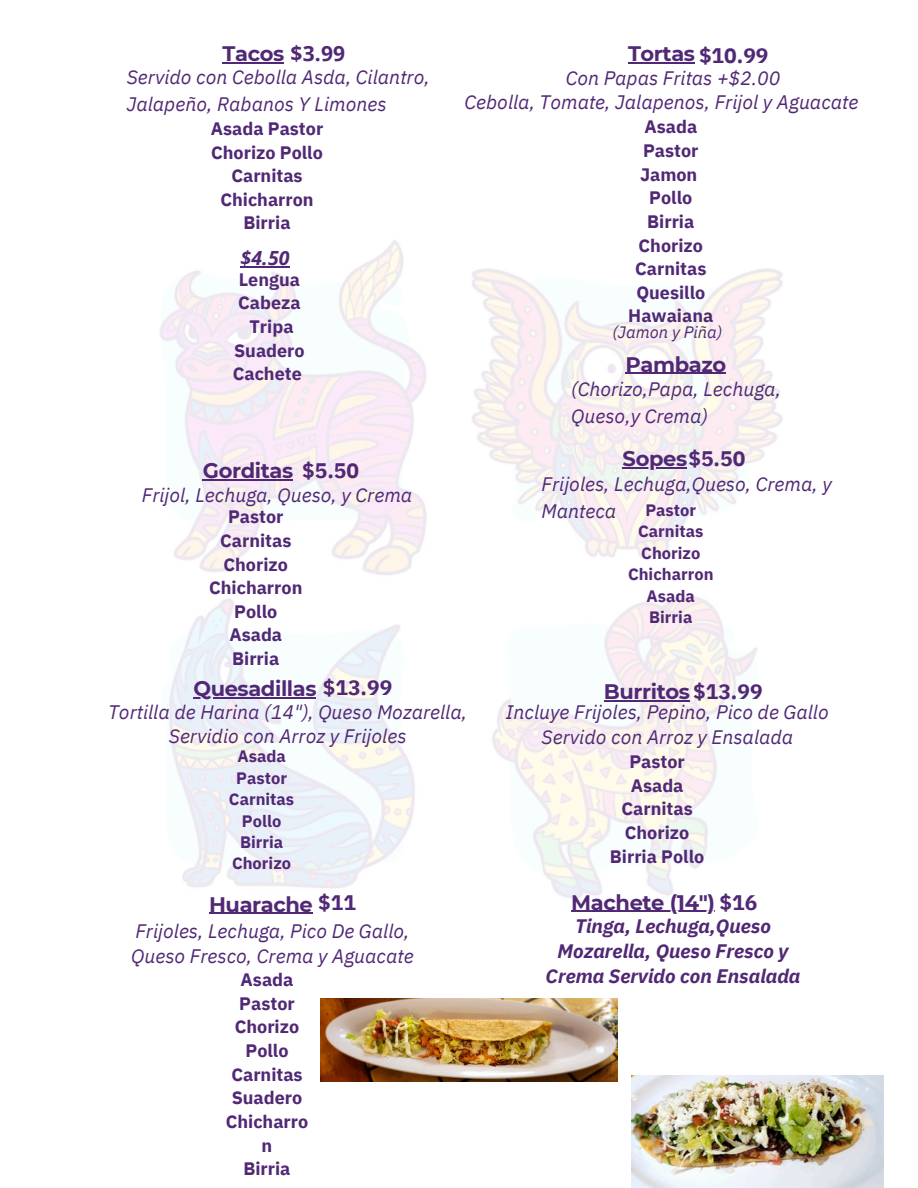
<style>
.page{position:relative;width:918px;height:1188px;background:#fff}
.page>*{position:absolute;margin:0;border:0;box-sizing:border-box;transform-origin:0 0}
.t1{font:700 21px "Montserrat";letter-spacing:-.02em;color:#512875}
.t2{font:italic 19.5px/24.8px "IBM Plex Sans";color:#512875}
.t3{font:italic 700 19.5px/24.8px "IBM Plex Sans";color:#512875;text-align:center}
.t4{font:italic 700 19.5px "Open Sans";color:#512875}
.t5{font:700 18px/23.7px "IBM Plex Sans";color:#512875;text-align:center}
.t6{font:700 16.5px/21.3px "IBM Plex Sans";color:#512875;text-align:center}
.t7{font:italic 16.5px "IBM Plex Sans";color:#512875}
.s1{font-family:"Open Sans"}
.s2{font-family:"IBM Plex Sans"}
</style>
<div class="page">
<img style="left:160px;top:240px;width:622px;height:673px">
<img style="left:320px;top:999px;width:297px;height:83px">
<img style="left:631px;top:1075px;width:252px;height:113px">
<hr style="left:203px;top:479px;width:90px;height:1px;background:#512875">
<hr style="left:223px;top:62px;width:61px;height:1px;background:#512875">
<hr style="left:193px;top:697px;width:123px;height:1px;background:#512875">
<hr style="left:628px;top:62px;width:67px;height:1px;background:#512875">
<hr style="left:623px;top:467px;width:64px;height:1px;background:#512875">
<hr style="left:604px;top:700px;width:86px;height:1px;background:#512875">
<hr style="left:240px;top:266px;width:50px;height:1px;background:#512875">
<hr style="left:209px;top:913px;width:104px;height:1px;background:#512875">
<hr style="left:571px;top:911px;width:144px;height:1px;background:#512875">
<hr style="left:626px;top:373px;width:100px;height:1px;background:#512875">
<h1 class="t1" style="left:223px;top:41px;width:124px">Tacos <span class="s1">$3.99</span></h1>
<p class="t2" style="left:127px;top:63px;width:305px;line-height:27px">Servido con Cebolla Asda, Cilantro,<br>Jalapeño, Rabanos Y Limones</p>
<h3 class="t5" style="left:211px;top:116px;width:114px">Asada Pastor<br>Chorizo Pollo<br>Carnitas<br>Chicharron<br>Birria</h3>
<h1 class="t4" style="left:240px;top:244px;width:51px">$4.50</h1>
<h1 class="t5" style="left:233px;top:267px;width:74px">Lengua<br>Cabeza<br>Tripa<br>Suadero<br>Cachete</h1>
<h2 class="t1" style="left:203px;top:458px;width:158px">Gorditas <span class="s2">$5.50</span></h2>
<h1 class="t2" style="left:142px;top:482px;width:272px">Frijol, Lechuga, Queso, y Crema</h1>
<h1 class="t5" style="left:209px;top:505px;width:95px">Pastor<br>Carnitas<br>Chorizo<br>Chicharron<br>Pollo<br>Asada<br>Birria</h1>
<h1 class="t1" style="left:193px;top:676px;width:200px">Quesadillas <span class="s2">$13.99</span></h1>
<h2 class="t1" style="left:628px;top:41px;width:142px">Tortas <span class="s2">$10.99</span></h2>
<h1 class="t2" style="left:464px;top:65px;width:395px;text-indent:101px">Con Papas Fritas +$2.00<br>Cebolla, Tomate, Jalapenos, Frijol y Aguacate</h1>
<p class="t5" style="left:628px;top:115px;width:87px">Asada<br>Pastor<br>Jamon<br>Pollo<br>Birria<br>Chorizo<br>Carnitas<br>Quesillo<br>Hawaiana</p>
<p class="t7" style="left:613px;top:321px;width:111px">(Jamon y Piña)</p>
<h3 class="t1" style="left:626px;top:351px;width:102px">Pambazo</h3>
<h1 class="t2" style="left:571px;top:375px;width:211px;line-height:27px">(Chorizo,Papa, Lechuga,<br>Queso,y Crema)</h1>
<h3 class="t1" style="left:623px;top:446px;width:124px">Sopes<span class="s2">$5.50</span></h3>
<h1 class="t2" style="left:542px;top:470px;width:292px;line-height:27px">Frijoles, Lechuga,Queso, Crema, y<br>Manteca</h1>
<h1 class="t6" style="left:628px;top:499px;width:87px">Pastor<br>Carnitas<br>Chorizo<br>Chicharron<br>Asada<br>Birria</h1>
<h3 class="t1" style="left:604px;top:679px;width:160px">Burritos <span class="s2">$13.99</span></h3>
<h3 class="t2" style="left:108px;top:699px;width:361px;text-align:center">Tortilla de Harina (14"), Queso Mozarella,<br>Servidio con Arroz y Frijoles</h3>
<h2 class="t6" style="left:229px;top:746px;width:67px">Asada<br>Pastor<br>Carnitas<br>Pollo<br>Birria<br>Chorizo</h2>
<h2 class="t2" style="left:506px;top:699px;width:324px;text-align:center">Incluye Frijoles, Pepino, Pico de Gallo<br>Servido con Arroz y Ensalada</h2>
<h1 class="t5" style="left:610px;top:750px;width:96px">Pastor<br>Asada<br>Carnitas<br>Chorizo<br>Birria Pollo</h1>
<h3 class="t1" style="left:209px;top:891px;width:148px">Huarache <span class="s2">$11</span></h3>
<h1 class="t1" style="left:571px;top:889px;width:187px">Machete (14") <span class="s2">$16</span></h1>
<h1 class="t2" style="left:131px;top:918px;width:284px">Frijoles, Lechuga, Pico De Gallo,<br>Queso Fresco, Crema y Aguacate</h1>
<h2 class="t3" style="left:558px;top:914px;width:232px">Tinga, Lechuga,Queso<br>Mozarella, Queso Fresco y</h2>
<h2 class="t5" style="left:241px;top:968px;width:54px">Asada</h2>
<h2 class="t3" style="left:546px;top:963px;width:256px">Crema Servido con Ensalada</h2>
<h2 class="t5" style="left:226px;top:991px;width:84px">Pastor<br>Chorizo<br>Pollo<br>Carnitas<br>Suadero<br>Chicharro n<br>Birria</h2>
</div>
